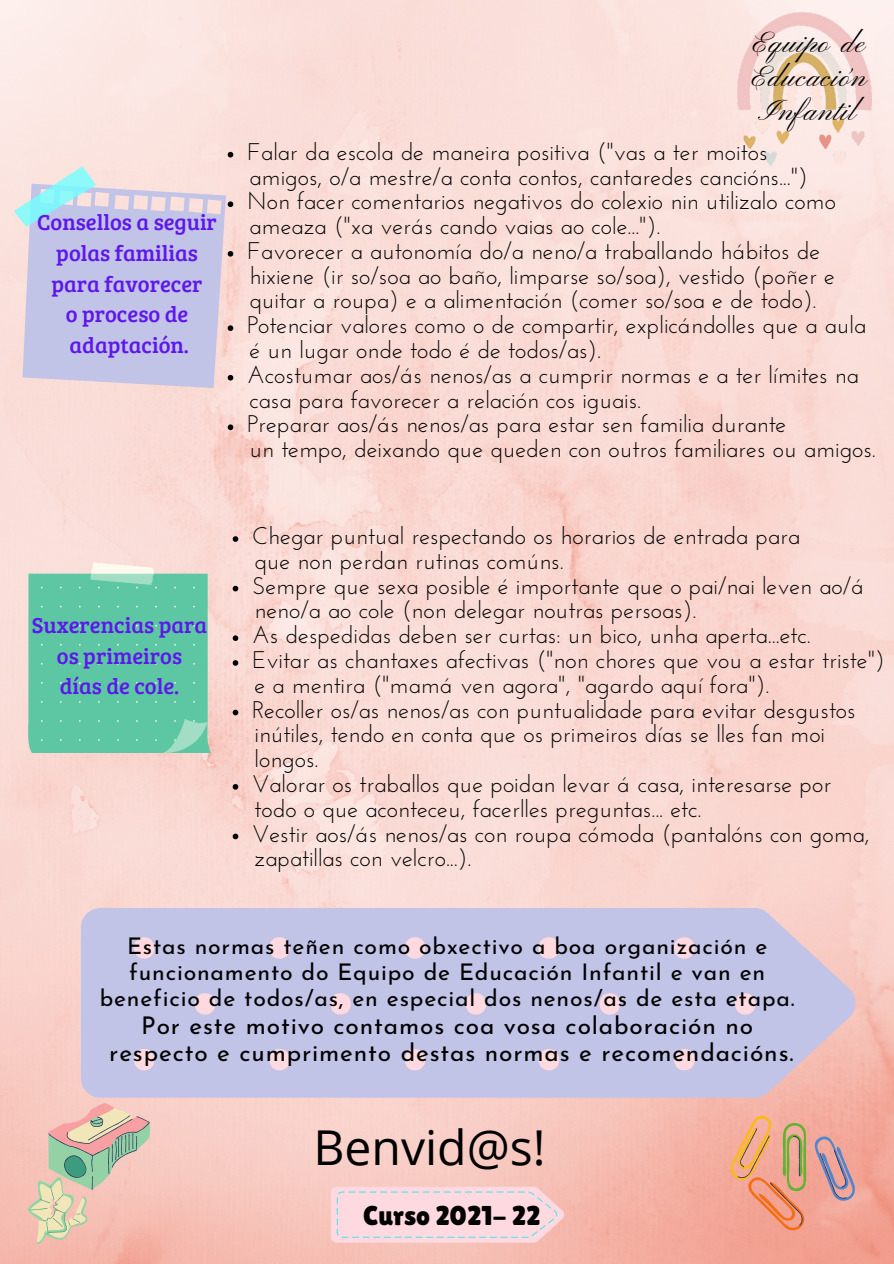
<style>
.page{position:relative;width:894px;height:1264px;background:#fff}
.page>*{position:absolute;margin:0;border:0;box-sizing:border-box;transform-origin:0 0}
.t1{font:48px "Open Sans";color:#000}
.t2{font:29.7px "Pinyon Script";letter-spacing:.035em;color:#000}
.t3{font:27.15px "Lilita One";color:#000}
.t4{font:24.45px "Josefin Sans";letter-spacing:.035em;color:#000}
.t5{font:24px "Josefin Sans";color:#000}
.t6{font:22.95px "Josefin Sans";letter-spacing:.035em;color:#000}
.t7{font:22.35px "Bree Serif";color:#5e17eb}
</style>
<div class="page">
<img style="left:0;top:0;width:893px;height:1263px">
<img style="left:737px;top:13px;width:134px;height:153px">
<svg style="left:331px;top:1186px;width:233px;height:56px;background:#f9d7dd"></svg>
<svg style="left:28px;top:1103px;width:122px;height:140px;background:#dac1af"></svg>
<svg style="left:729px;top:1111px;width:125px;height:119px;background:#e3a28a"></svg>
<svg style="left:227px;top:152px;width:6px;height:5px"></svg>
<svg style="left:227px;top:424px;width:6px;height:6px"></svg>
<svg style="left:14px;top:166px;width:219px;height:222px;background:#cccbe3"></svg>
<svg style="left:232px;top:536px;width:6px;height:6px"></svg>
<svg style="left:232px;top:586px;width:6px;height:5px"></svg>
<svg style="left:232px;top:635px;width:6px;height:6px"></svg>
<svg style="left:232px;top:660px;width:6px;height:5px"></svg>
<svg style="left:232px;top:709px;width:6px;height:6px"></svg>
<svg style="left:232px;top:784px;width:6px;height:5px"></svg>
<svg style="left:232px;top:833px;width:6px;height:6px"></svg>
<svg style="left:28px;top:562px;width:183px;height:190px;background:#6ccaa9"></svg>
<div style="left:81px;top:908px;width:774px;height:189px;background:#c1c3e7"></div>
<svg style="left:731px;top:993px;width:27px;height:21px"></svg>
<svg style="left:596px;top:993px;width:27px;height:21px"></svg>
<svg style="left:462px;top:993px;width:27px;height:21px"></svg>
<svg style="left:326px;top:993px;width:28px;height:21px"></svg>
<svg style="left:191px;top:993px;width:28px;height:21px"></svg>
<svg style="left:670px;top:1048px;width:28px;height:22px"></svg>
<svg style="left:535px;top:1048px;width:27px;height:22px"></svg>
<svg style="left:401px;top:1048px;width:28px;height:22px"></svg>
<svg style="left:266px;top:1048px;width:27px;height:22px"></svg>
<svg style="left:130px;top:1048px;width:28px;height:22px"></svg>
<svg style="left:670px;top:937px;width:28px;height:21px"></svg>
<svg style="left:535px;top:937px;width:27px;height:21px"></svg>
<svg style="left:401px;top:937px;width:28px;height:21px"></svg>
<svg style="left:266px;top:937px;width:27px;height:21px"></svg>
<svg style="left:130px;top:937px;width:28px;height:21px"></svg>
<p class="t7" style="left:37px;top:206px;width:181px">Consellos a seguir</p>
<p class="t7" style="left:56px;top:237px;width:143px">polas familias</p>
<p class="t7" style="left:51px;top:267px;width:152px">para favorecer</p>
<p class="t7" style="left:66px;top:298px;width:124px">o proceso de</p>
<p class="t7" style="left:70px;top:329px;width:121px">adaptación.</p>
<p class="t7" style="left:32px;top:608px;width:177px">Suxerencias para</p>
<p class="t7" style="left:57px;top:639px;width:127px">os primeiros</p>
<p class="t7" style="left:60px;top:670px;width:121px">días de cole.</p>
<p class="t2" style="left:753px;top:26px;width:114px">Equipo de</p>
<p class="t2" style="left:752px;top:60px;width:117px">Educación</p>
<p class="t2" style="left:762px;top:94px;width:96px">Infantil</p>
<p class="t5" style="left:247px;top:142px;width:521px">Falar da escola de maneira positiva ("vas a ter moitos</p>
<p class="t5" style="left:247px;top:191px;width:590px">Non facer comentarios negativos do colexio nin utilizalo como</p>
<p class="t5" style="left:247px;top:241px;width:574px">Favorecer a autonomía do/a neno/a traballando hábitos de</p>
<p class="t5" style="left:249px;top:166px;width:559px">amigos, o/a mestre/a conta contos, cantaredes cancións...")</p>
<p class="t5" style="left:249px;top:216px;width:412px">ameaza ("xa verás cando vaias ao cole...").</p>
<p class="t5" style="left:249px;top:266px;width:587px">hixiene (ir so/soa ao baño, limparse so/soa), vestido (poñer e</p>
<p class="t5" style="left:249px;top:290px;width:568px">quitar a roupa) e a alimentación (comer so/soa e de todo).</p>
<p class="t5" style="left:249px;top:340px;width:353px">é un lugar onde todo é de todos/as).</p>
<p class="t5" style="left:249px;top:389px;width:393px">casa para favorecer a relación cos iguais.</p>
<p class="t5" style="left:249px;top:439px;width:627px">un tempo, deixando que queden con outros familiares ou amigos.</p>
<p class="t5" style="left:247px;top:315px;width:620px">Potenciar valores como o de compartir, explicándolles que a aula</p>
<p class="t5" style="left:247px;top:365px;width:613px">Acostumar aos/ás nenos/as a cumprir normas e a ter límites na</p>
<p class="t5" style="left:247px;top:414px;width:540px">Preparar aos/ás nenos/as para estar sen familia durante</p>
<p class="t5" style="left:252px;top:526px;width:549px">Chegar puntual respectando os horarios de entrada para</p>
<p class="t5" style="left:252px;top:575px;width:613px">Sempre que sexa posible é importante que o pai/nai leven ao/á</p>
<p class="t5" style="left:252px;top:625px;width:560px">As despedidas deben ser curtas: un bico, unha aperta...etc.</p>
<p class="t5" style="left:252px;top:650px;width:634px">Evitar as chantaxes afectivas ("non chores que vou a estar triste")</p>
<p class="t5" style="left:252px;top:699px;width:605px">Recoller os/as nenos/as con puntualidade para evitar desgustos</p>
<p class="t5" style="left:254px;top:551px;width:310px">que non perdan rutinas comúns.</p>
<p class="t5" style="left:254px;top:600px;width:443px">neno/a ao cole (non delegar noutras persoas).</p>
<p class="t5" style="left:254px;top:674px;width:516px">e a mentira ("mamá ven agora", "agardo aquí fora").</p>
<p class="t5" style="left:254px;top:724px;width:572px">inútiles, tendo en conta que os primeiros días se lles fan moi</p>
<p class="t5" style="left:254px;top:749px;width:65px">longos.</p>
<p class="t5" style="left:254px;top:798px;width:448px">todo o que aconteceu, facerlles preguntas... etc.</p>
<p class="t5" style="left:254px;top:848px;width:218px">zapatillas con velcro...).</p>
<p class="t5" style="left:252px;top:774px;width:580px">Valorar os traballos que poidan levar á casa, interesarse por</p>
<p class="t5" style="left:252px;top:823px;width:619px">Vestir aos/ás nenos/as con roupa cómoda (pantalóns con goma,</p>
<p class="t6" style="left:127px;top:936px;width:641px">Estas normas teñen como obxectivo a boa organización e</p>
<p class="t6" style="left:129px;top:963px;width:637px">funcionamento do Equipo de Educación Infantil e van en</p>
<p class="t6" style="left:100px;top:989px;width:696px">beneficio de todos/as, en especial dos nenos/as de esta etapa.</p>
<p class="t4" style="left:141px;top:1015px;width:613px">Por este motivo contamos coa vosa colaboración no</p>
<p class="t4" style="left:109px;top:1042px;width:685px">respecto e cumprimento destas normas e recomendacións.</p>
<p class="t1" style="left:313px;top:1113px;width:234px">Benvid@s!</p>
<p class="t3" style="left:363px;top:1199px;width:179px">Curso 2021- 22</p>
</div>
